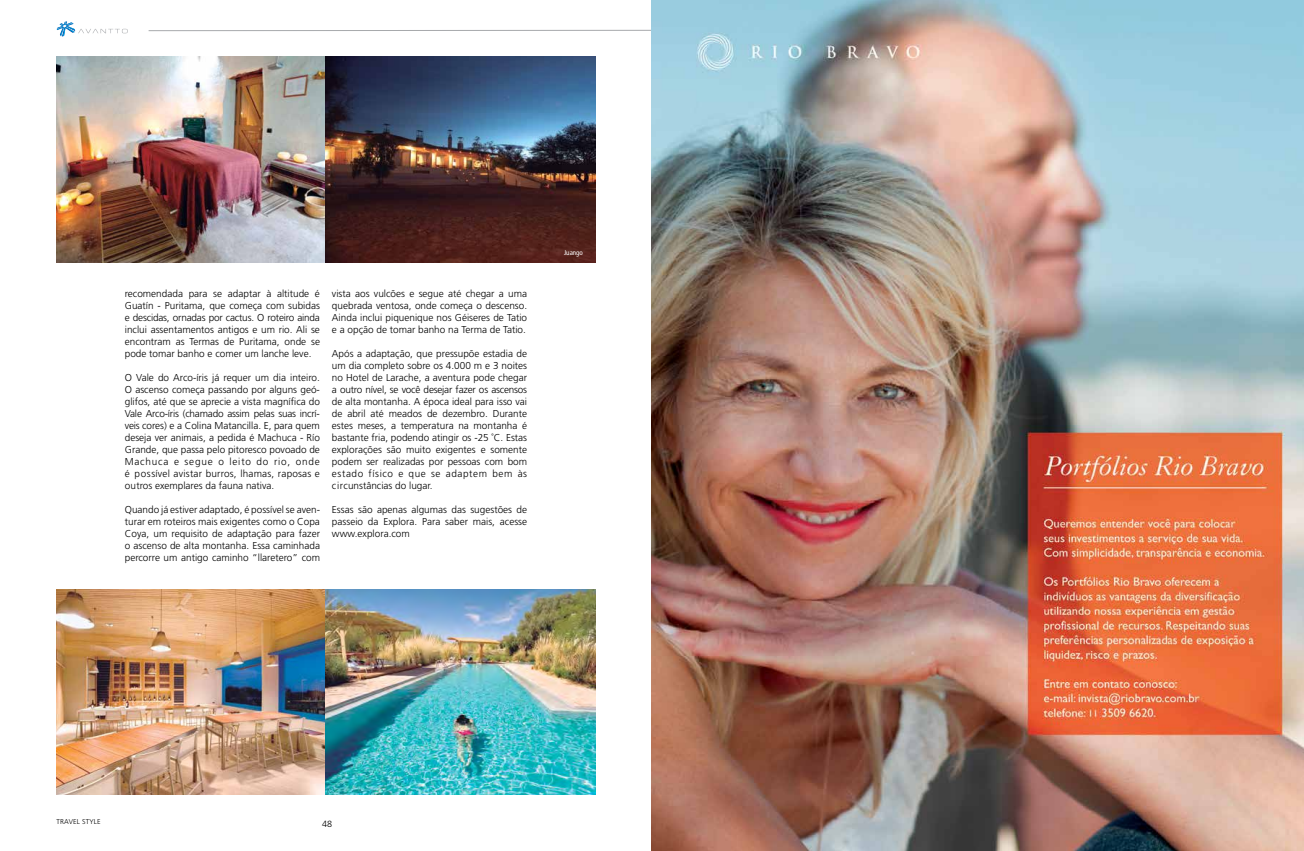
<style>
.page{position:relative;width:1304px;height:851px;background:#fff}
.page>*{position:absolute;margin:0;border:0;box-sizing:border-box;transform-origin:0 0}
.t1{font:300 10px/12px "Frutiger";color:#000;text-align:justify}
.t2{font:300 9px "Frutiger";color:#000}
.t3{font:300 7px "Frutiger";letter-spacing:.02em;color:#000}
.t4{font:condensed 7px "Frutiger";color:#fff}
</style>
<div class="page">
<svg style="left:57px;top:21px;width:71px;height:16px"></svg>
<svg style="left:148px;top:21px;width:504px;height:18px"></svg>
<img style="left:57px;top:57px;width:538px;height:205px">
<img style="left:57px;top:589px;width:538px;height:205px">
<img style="left:652px;top:0;width:652px;height:850px">
<p class="t1" style="left:125px;top:287px;width:197px">recomendada para se adaptar à altitude é Guatín - Puritama, que começa com subidas e descidas, ornadas por cactus. O roteiro ainda inclui assentamentos antigos e um rio. Ali se encontram as Termas de Puritama, onde se pode tomar banho e comer um lanche leve.</p>
<p class="t1" style="left:125px;top:371px;width:197px">O Vale do Arco-íris já requer um dia inteiro.<br>O ascenso começa passando por alguns geó&shy;glifos, até que se aprecie a vista magnífica do Vale Arco-íris (chamado assim pelas suas incrí&shy;veis cores) e a Colina Matancilla. E, para quem deseja ver animais, a pedida é Machuca - Río Grande, que passa pelo pitoresco povoado de Machuca e segue o leito do rio, onde é possível avistar burros, lhamas, raposas e outros exemplares da fauna nativa.</p>
<p class="t1" style="left:125px;top:503px;width:197px">Quando já estiver adaptado, é possível se aven&shy;turar em roteiros mais exigentes como o Copa Coya, um requisito de adaptação para fazer o ascenso de alta montanha. Essa caminhada percorre um antigo caminho “llaretero” com</p>
<p class="t1" style="left:332px;top:287px;width:197px">vista aos vulcões e segue até chegar a uma quebrada ventosa, onde começa o descenso.<br>Ainda inclui piquenique nos Géiseres de Tatio e a opção de tomar banho na Terma de Tatio.</p>
<p class="t1" style="left:332px;top:347px;width:197px">Após a adaptação, que pressupõe estadia de um dia completo sobre os 4.000 m e 3 noites no Hotel de Larache, a aventura pode chegar a outro nível, se você desejar fazer os ascensos de alta montanha. A época ideal para isso vai de abril até meados de dezembro. Durante estes meses, a temperatura na montanha é bastante fria, podendo atingir os -25 ˚C. Estas explorações são muito exigentes e somente podem ser realizadas por pessoas com bom estado físico e que se adaptem bem às circunstâncias do lugar.</p>
<p class="t1" style="left:332px;top:503px;width:197px">Essas são apenas algumas das sugestões de passeio da Explora. Para saber mais, acesse www.explora.com</p>
<p class="t4" style="left:564px;top:249px;width:20px">Juango</p>
<p class="t3" style="left:57px;top:817px;width:45px">TRAVEL STYLE</p>
<p class="t2" style="left:322px;top:818px;width:12px">48</p>
</div>
